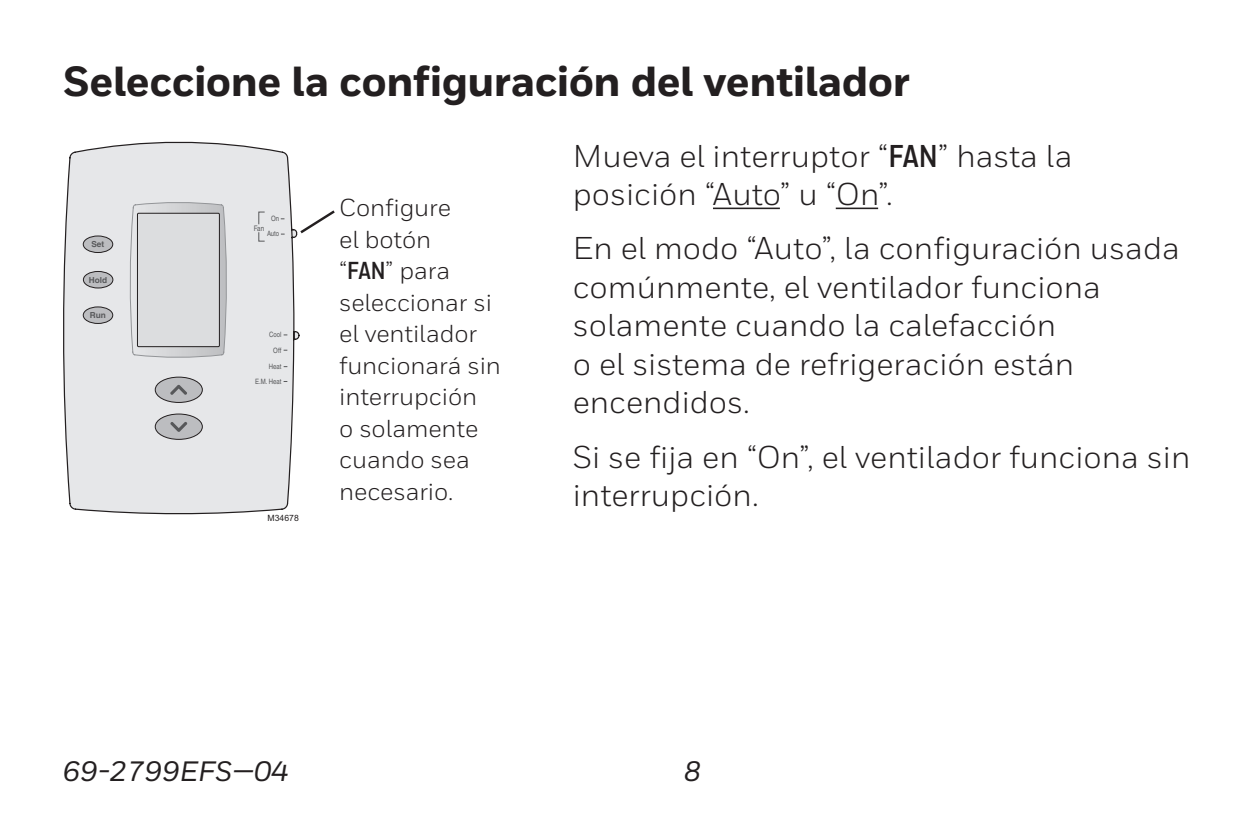
<style>
.page{position:relative;width:1260px;height:819px;background:#fff}
.page>*{position:absolute;margin:0;border:0;box-sizing:border-box;transform-origin:0 0}
.t1{font:800 42px "Honeywell Sans";letter-spacing:-.015em;color:#231f20}
.t2{font:31.5px/38.5px "Honeywell Sans";color:#231f20}
.t3{font:italic 500 28px "Honeywell Sans";color:#231f20}
.t4{font:24.5px/31.5px "Honeywell Sans";letter-spacing:-.005em;color:#231f20}
.t5{font:8.75px "Arial";color:#231f20}
.t6{font:700 8.4px "Helvetica LT";letter-spacing:-.005em;color:#57585a}
.t7{font:condensed 7.7px "Helvetica LT";color:#57585a}
.t8{font:condensed 7.35px "Helvetica LT";color:#57585a}
.s1{font-family:"Honeywell Cond";font-weight:700}
</style>
<div class="page">
<hr style="left:713px;top:208px;width:67px;height:1px;background:#231f20">
<hr style="left:836px;top:208px;width:42px;height:1px;background:#231f20">
<svg style="left:63px;top:142px;width:237px;height:373px;background:#e2e2e4"></svg>
<svg style="left:258px;top:211px;width:8px;height:31px"></svg>
<svg style="left:170px;top:385px;width:17px;height:10px"></svg>
<svg style="left:170px;top:422px;width:17px;height:10px"></svg>
<div style="left:83px;top:236px;width:30px;height:17px;background:#bcbdc0;border-radius:50%"></div>
<div style="left:83px;top:236px;width:30px;height:17px;border:1px solid #231f20;border-radius:50%"></div>
<div style="left:83px;top:271px;width:30px;height:17px;background:#bcbdc0;border-radius:50%"></div>
<div style="left:83px;top:271px;width:30px;height:17px;border:1px solid #231f20;border-radius:50%"></div>
<div style="left:83px;top:307px;width:30px;height:16px;background:#bcbdc0;border-radius:50%"></div>
<div style="left:83px;top:307px;width:30px;height:17px;border:1px solid #231f20;border-radius:50%"></div>
<svg style="left:129px;top:202px;width:98px;height:156px;background:#d2d3d5"></svg>
<svg style="left:298px;top:208px;width:37px;height:28px"></svg>
<h1 class="t1" style="left:63px;top:55px;width:849px">Seleccione la configuración del ventilador</h1>
<p class="t6" style="left:92px;top:239px;width:14px">Set</p>
<p class="t6" style="left:89px;top:275px;width:20px">Hold</p>
<p class="t6" style="left:90px;top:310px;width:17px">Run</p>
<p class="t8" style="left:271px;top:214px;width:10px">On</p>
<p class="t7" style="left:254px;top:223px;width:12px">Fan</p>
<p class="t8" style="left:267px;top:229px;width:14px">Auto</p>
<p class="t8" style="left:269px;top:330px;width:14px">Cool</p>
<p class="t8" style="left:269px;top:362px;width:14px">Heat</p>
<p class="t8" style="left:273px;top:346px;width:10px">Off</p>
<p class="t8" style="left:255px;top:377px;width:28px">E.M. Heat</p>
<p class="t5" style="left:268px;top:512px;width:33px">M34678</p>
<p class="t4" style="left:339px;top:192px;width:163px">Configure<br>el botón<br>“<span class="s1">FAN</span>” para seleccionar si el ventilador funcionará sin interrupción<br>o solamente cuando sea necesario.</p>
<p class="t2" style="left:573px;top:137px;width:501px">Mueva el interruptor “<span class="s1">FAN</span>” hasta la posición “Auto” u “On”.</p>
<p class="t2" style="left:573px;top:229px;width:609px">En el modo “Auto”, la configuración usada comúnmente, el ventilador funciona solamente cuando la calefacción<br>o el sistema de refrigeración están encendidos.</p>
<p class="t2" style="left:573px;top:438px;width:619px">Si se fija en “On”, el ventilador funciona sin interrupción.</p>
<p class="t3" style="left:63px;top:755px;width:228px">69-2799EFS—04</p>
<p class="t3" style="left:684px;top:755px;width:19px">8</p>
</div>
